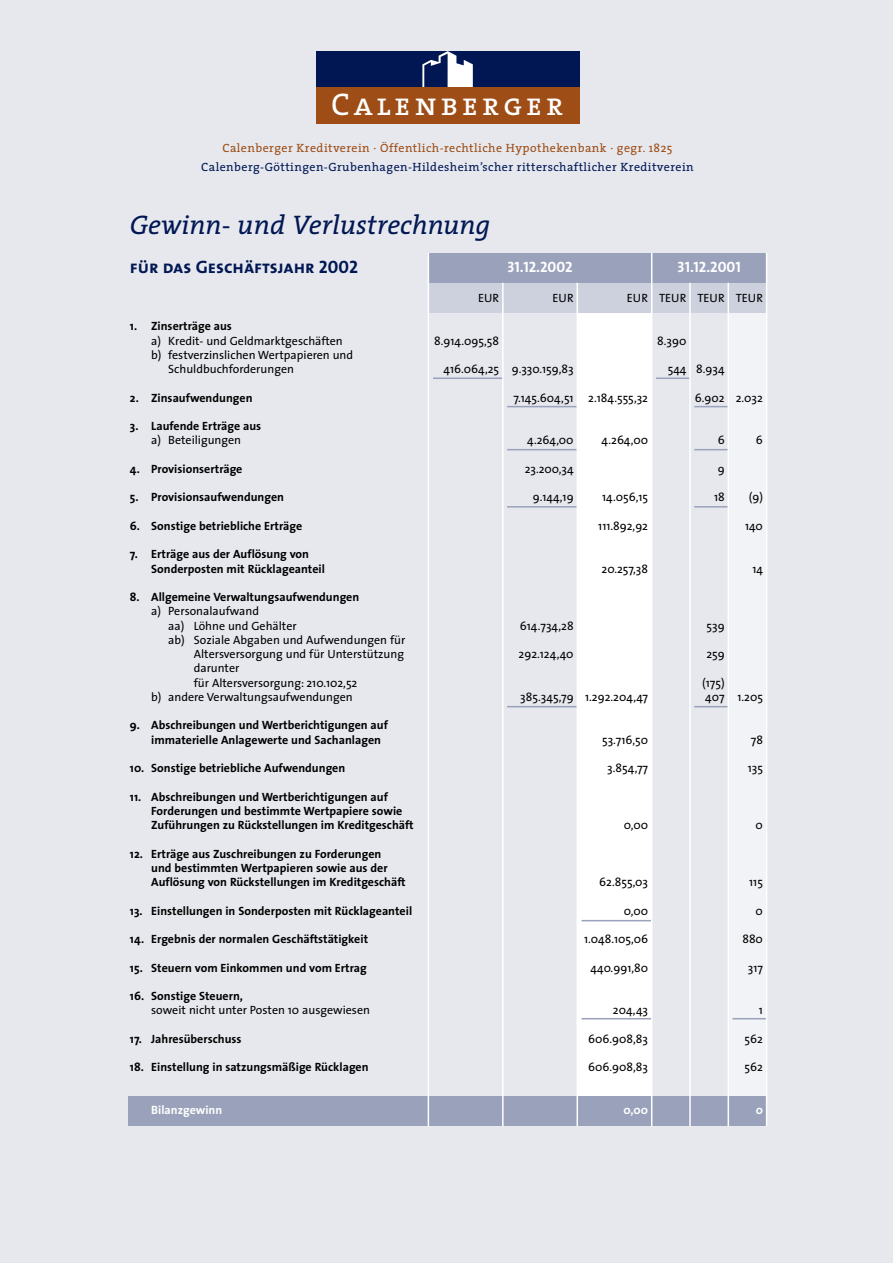
<style>
.page{position:relative;width:893px;height:1263px;background:#fff}
.page>*{position:absolute;margin:0;border:0;box-sizing:border-box;transform-origin:0 0}
.t1{font:31.5px "The Serif Caps";letter-spacing:.12em;color:#fff}
.t2{font:italic 27px "The Serif";color:#001753}
.t3{font:18px "The Sans Bold Caps";color:#001753}
.t4{font:15px "The Sans Bold Caps";color:#fff}
.t5{font:700 12px/14.2px "The Sans";color:#000}
.t6{font:12px/14.2px "The Sans";color:#000}
.t7{font:12px "The Serif";letter-spacing:.035em;color:#001753}
.t8{font:12px "The Serif";letter-spacing:.035em;color:#9d4d15}
.t9{font:700 12px "The Sans";color:#fff}
</style>
<div class="page">
<div style="left:1px;top:0;width:891px;height:1263px;background:#e6e8ee"></div>
<div style="left:315px;top:51px;width:264px;height:36px;background:#001753"></div>
<svg style="left:422px;top:51px;width:51px;height:36px"></svg>
<div style="left:315px;top:87px;width:264px;height:36px;background:#9d4d15"></div>
<div style="left:577px;top:310px;width:74px;height:787px;background:#fff"></div>
<div style="left:728px;top:306px;width:38px;height:792px;background:#f2f3f6"></div>
<div style="left:128px;top:1096px;width:638px;height:30px;background:#99a2ba"></div>
<div style="left:428px;top:253px;width:338px;height:30px;background:#99a2ba"></div>
<div style="left:428px;top:283px;width:338px;height:30px;background:#ccd1dd"></div>
<hr style="left:507px;top:406px;width:70px;height:1px;background:#99a2ba">
<hr style="left:433px;top:378px;width:70px;height:1px;background:#99a2ba">
<hr style="left:656px;top:378px;width:34px;height:1px;background:#99a2ba">
<hr style="left:507px;top:706px;width:70px;height:1px;background:#99a2ba">
<hr style="left:507px;top:506px;width:70px;height:2px;background:#99a2ba">
<hr style="left:694px;top:506px;width:34px;height:2px;background:#99a2ba">
<hr style="left:694px;top:706px;width:34px;height:1px;background:#99a2ba">
<hr style="left:581px;top:920px;width:70px;height:1px;background:#99a2ba">
<hr style="left:581px;top:1018px;width:70px;height:1px;background:#99a2ba">
<hr style="left:732px;top:1018px;width:34px;height:1px;background:#99a2ba">
<hr style="left:694px;top:406px;width:34px;height:1px;background:#99a2ba">
<hr style="left:507px;top:449px;width:70px;height:1px;background:#99a2ba">
<hr style="left:694px;top:449px;width:34px;height:1px;background:#99a2ba">
<hr style="left:765px;top:253px;width:2px;height:873px;background:#fff">
<hr style="left:727px;top:283px;width:2px;height:843px;background:#fff">
<hr style="left:689px;top:283px;width:1px;height:843px;background:#fff">
<hr style="left:651px;top:253px;width:1px;height:873px;background:#fff">
<hr style="left:576px;top:283px;width:2px;height:843px;background:#fff">
<hr style="left:502px;top:283px;width:1px;height:843px;background:#fff">
<hr style="left:427px;top:253px;width:2px;height:873px;background:#fff">
<h1 class="t1" style="left:331px;top:86px;width:234px">Calenberger</h1>
<p class="t8" style="left:222px;top:143px;width:451px">Calenberger Kreditverein · Öffentlich-rechtliche Hypothekenbank · gegr. 1825</p>
<p class="t7" style="left:201px;top:163px;width:494px">Calenberg-Göttingen-Grubenhagen-Hildesheim’scher ritterschaftlicher Kreditverein</p>
<h2 class="t2" style="left:130px;top:214px;width:362px">Gewinn- und Verlustrechnung</h2>
<h3 class="t3" style="left:130px;top:256px;width:229px">für das Geschäftsjahr 2002</h3>
<p class="t4" style="left:507px;top:258px;width:67px">31.12.2002</p>
<p class="t4" style="left:677px;top:258px;width:65px">31.12.2001</p>
<p class="t6" style="left:697px;top:292px;width:29px">TEUR</p>
<p class="t6" style="left:478px;top:292px;width:23px">EUR</p>
<p class="t6" style="left:434px;top:335px;width:67px">8.914.095,58</p>
<p class="t6" style="left:443px;top:363px;width:57px">416.064,25</p>
<p class="t6" style="left:552px;top:292px;width:23px">EUR</p>
<p class="t6" style="left:627px;top:292px;width:23px">EUR</p>
<p class="t6" style="left:659px;top:292px;width:29px">TEUR</p>
<p class="t6" style="left:657px;top:335px;width:31px">8.390</p>
<p class="t6" style="left:667px;top:363px;width:20px">544</p>
<p class="t6" style="left:735px;top:292px;width:29px">TEUR</p>
<p class="t5" style="left:130px;top:320px;width:103px">1. Zinserträge aus</p>
<p class="t6" style="left:151px;top:335px;width:193px">a) Kredit- und Geldmarktgeschäften</p>
<p class="t6" style="left:151px;top:349px;width:203px">b) festverzinslichen Wertpapieren und</p>
<p class="t6" style="left:168px;top:363px;width:127px">Schuldbuchforderungen</p>
<p class="t5" style="left:130px;top:391px;width:124px">2. Zinsaufwendungen</p>
<p class="t5" style="left:130px;top:420px;width:133px">3. Laufende Erträge aus</p>
<p class="t6" style="left:151px;top:434px;width:91px">a) Beteiligungen</p>
<p class="t5" style="left:130px;top:463px;width:114px">4. Provisionserträge</p>
<p class="t5" style="left:130px;top:491px;width:156px">5. Provisionsaufwendungen</p>
<p class="t5" style="left:130px;top:520px;width:174px">6. Sonstige betriebliche Erträge</p>
<p class="t5" style="left:151px;top:548px;width:175px;text-indent:-21px">7. Erträge aus der Auflösung von<br>Sonderposten mit Rücklageanteil</p>
<p class="t5" style="left:130px;top:591px;width:231px">8. Allgemeine Verwaltungsaufwendungen</p>
<p class="t6" style="left:151px;top:605px;width:109px">a) Personalaufwand</p>
<p class="t6" style="left:168px;top:620px;width:130px">aa) Löhne und Gehälter</p>
<p class="t6" style="left:168px;top:634px;width:239px">ab) Soziale Abgaben und Aufwendungen für</p>
<p class="t6" style="left:194px;top:648px;width:212px">Altersversorgung und für Unterstützung</p>
<p class="t6" style="left:194px;top:662px;width:47px">darunter</p>
<p class="t6" style="left:194px;top:677px;width:165px">für Altersversorgung: 210.102,52</p>
<p class="t6" style="left:151px;top:691px;width:203px">b) andere Verwaltungsaufwendungen</p>
<p class="t5" style="left:151px;top:719px;width:238px;text-indent:-21px">9. Abschreibungen und Wertberichtigungen auf immaterielle Anlagewerte und Sachanlagen</p>
<p class="t5" style="left:130px;top:762px;width:217px">10. Sonstige betriebliche Aufwendungen</p>
<p class="t5" style="left:151px;top:790px;width:264px;text-indent:-21px">11. Abschreibungen und Wertberichtigungen auf<br>Forderungen und bestimmte Wertpapiere sowie<br>Zuführungen zu Rückstellungen im Kreditgeschäft</p>
<p class="t5" style="left:151px;top:847px;width:256px;text-indent:-21px">12. Erträge aus Zuschreibungen zu Forderungen<br>und bestimmten Wertpapieren sowie aus der<br>Auflösung von Rückstellungen im Kreditgeschäft</p>
<p class="t5" style="left:130px;top:904px;width:284px">13. Einstellungen in Sonderposten mit Rücklageanteil</p>
<p class="t5" style="left:130px;top:933px;width:240px">14. Ergebnis der normalen Geschäftstätigkeit</p>
<p class="t5" style="left:130px;top:961px;width:238px">15. Steuern vom Einkommen und vom Ertrag</p>
<p class="t5" style="left:130px;top:990px;width:115px">16. Sonstige Steuern,</p>
<p class="t6" style="left:151px;top:1004px;width:220px">soweit nicht unter Posten 10 ausgewiesen</p>
<p class="t5" style="left:130px;top:1033px;width:113px">17. Jahresüberschuss</p>
<p class="t5" style="left:130px;top:1061px;width:240px">18. Einstellung in satzungsmäßige Rücklagen</p>
<p class="t9" style="left:151px;top:1105px;width:73px">Bilanzgewinn</p>
<p class="t6" style="left:511px;top:363px;width:63px">9.330.159,83</p>
<p class="t6" style="left:513px;top:392px;width:62px">7.145.604,51</p>
<p class="t6" style="left:527px;top:434px;width:48px">4.264,00</p>
<p class="t6" style="left:524px;top:463px;width:50px">23.200,34</p>
<p class="t6" style="left:532px;top:491px;width:42px">9.144,19</p>
<p class="t6" style="left:696px;top:363px;width:30px">8.934</p>
<p class="t6" style="left:694px;top:392px;width:31px">6.902</p>
<p class="t6" style="left:717px;top:434px;width:8px">6</p>
<p class="t6" style="left:717px;top:463px;width:8px">9</p>
<p class="t6" style="left:714px;top:491px;width:12px">18</p>
<p class="t6" style="left:588px;top:392px;width:61px">2.184.555,32</p>
<p class="t6" style="left:601px;top:434px;width:48px">4.264,00</p>
<p class="t6" style="left:735px;top:392px;width:29px">2.032</p>
<p class="t6" style="left:756px;top:434px;width:8px">6</p>
<p class="t6" style="left:748px;top:491px;width:16px">(9)</p>
<p class="t6" style="left:745px;top:520px;width:19px">140</p>
<p class="t6" style="left:752px;top:563px;width:12px">14</p>
<p class="t6" style="left:602px;top:491px;width:47px">14.056,15</p>
<p class="t6" style="left:598px;top:520px;width:51px">111.892,92</p>
<p class="t6" style="left:601px;top:563px;width:48px">20.257,38</p>
<p class="t6" style="left:520px;top:620px;width:55px">614.734,28</p>
<p class="t6" style="left:518px;top:648px;width:57px">292.124,40</p>
<p class="t6" style="left:520px;top:691px;width:55px">385.345,79</p>
<p class="t6" style="left:706px;top:620px;width:20px">539</p>
<p class="t6" style="left:706px;top:648px;width:20px">259</p>
<p class="t6" style="left:702px;top:677px;width:24px">(175)<br>407</p>
<p class="t6" style="left:585px;top:691px;width:64px">1.292.204,47</p>
<p class="t6" style="left:602px;top:734px;width:47px">53.716,50</p>
<p class="t6" style="left:607px;top:762px;width:42px">3.854,77</p>
<p class="t6" style="left:737px;top:691px;width:27px">1.205</p>
<p class="t6" style="left:750px;top:734px;width:14px">78</p>
<p class="t6" style="left:747px;top:762px;width:17px">135</p>
<p class="t6" style="left:624px;top:819px;width:26px">0,00</p>
<p class="t6" style="left:755px;top:819px;width:9px">0</p>
<p class="t6" style="left:599px;top:876px;width:50px">62.855,03</p>
<p class="t6" style="left:624px;top:905px;width:26px">0,00</p>
<p class="t6" style="left:584px;top:933px;width:65px">1.048.105,06</p>
<p class="t6" style="left:590px;top:962px;width:59px">440.991,80</p>
<p class="t6" style="left:613px;top:1004px;width:37px">204,43</p>
<p class="t6" style="left:588px;top:1033px;width:61px">606.908,83</p>
<p class="t6" style="left:588px;top:1061px;width:61px">606.908,83</p>
<p class="t9" style="left:623px;top:1105px;width:26px">0,00</p>
<p class="t6" style="left:749px;top:876px;width:15px">115</p>
<p class="t6" style="left:755px;top:905px;width:9px">0</p>
<p class="t6" style="left:742px;top:933px;width:22px">880</p>
<p class="t6" style="left:747px;top:962px;width:17px">317</p>
<p class="t6" style="left:759px;top:1004px;width:6px">1</p>
<p class="t6" style="left:744px;top:1033px;width:20px">562</p>
<p class="t6" style="left:744px;top:1061px;width:20px">562</p>
<p class="t9" style="left:755px;top:1105px;width:9px">0</p>
</div>
